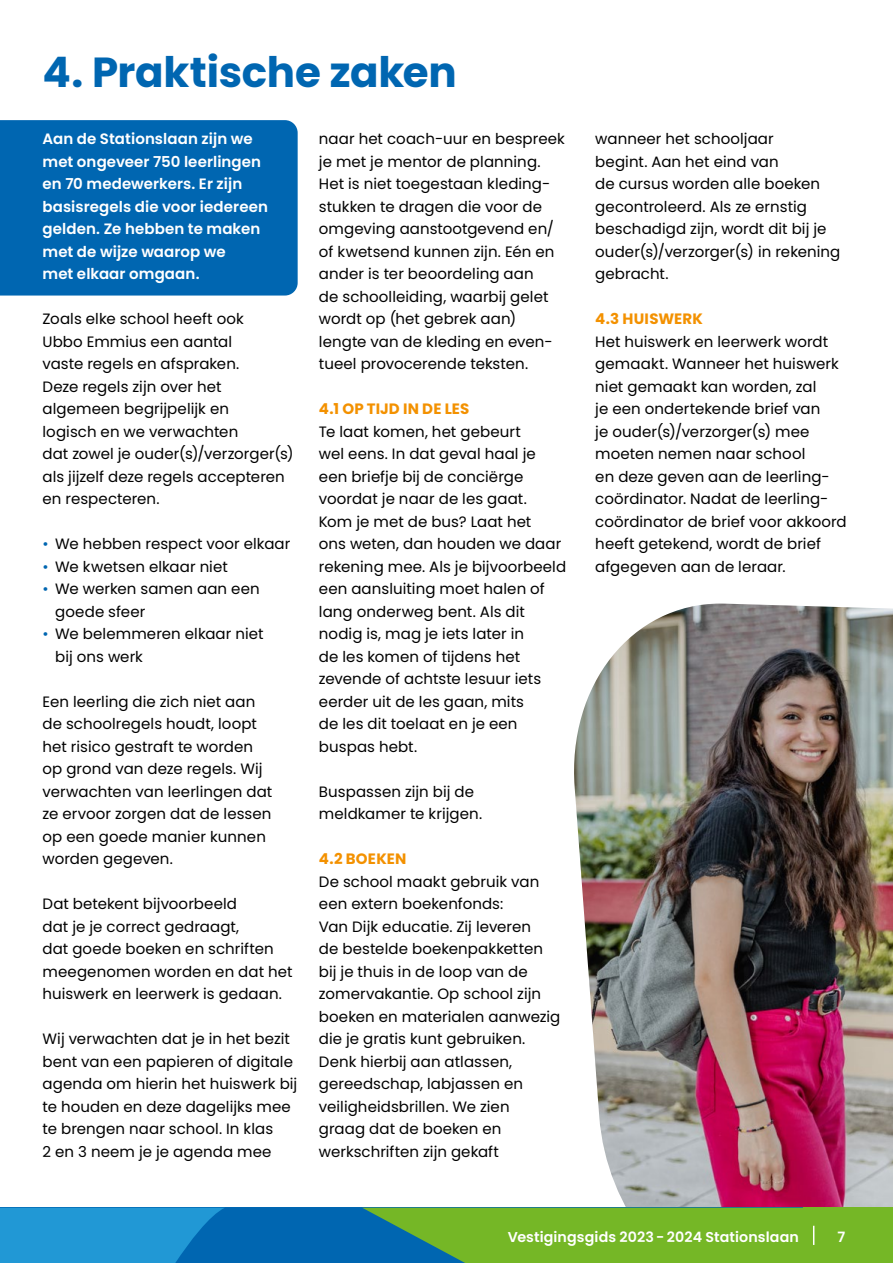
<style>
.page{position:relative;width:893px;height:1263px;background:#fff}
.page>*{position:absolute;margin:0;border:0;box-sizing:border-box;transform-origin:0 0}
.t1{font:700 42px "Poppins";letter-spacing:-.005em;color:#0066b1}
.t2{font:15px/22.5px "Poppins";letter-spacing:.005em;color:#000}
.t3{font:600 15px/22.5px "Poppins";letter-spacing:.005em;color:#fff}
.t4{font:700 15px "Poppins";letter-spacing:.015em;color:#f39100}
.t5{font:600 14.25px "Poppins";letter-spacing:.005em;color:#fff}
.s1{color:#0066b1}
</style>
<div class="page">
<div style="left:0;top:120px;width:298px;height:176px;background:#0066b1"></div>
<img style="left:567px;top:603px;width:326px;height:605px">
<div style="left:760px;top:1208px;width:133px;height:55px;background:#75b726"></div>
<div style="left:0;top:1208px;width:802px;height:55px;background:#0066b1"></div>
<svg style="left:0;top:1208px;width:224px;height:55px;background:#1c91d0"></svg>
<svg style="left:363px;top:1208px;width:452px;height:55px;background:#67ad36"></svg>
<h1 class="t1" style="left:43px;top:48px;width:416px">4. Praktische zaken</h1>
<p class="t3" style="left:43px;top:128px;width:227px">Aan de Stationslaan zijn we met ongeveer 750 leerlingen en 70 medewerkers. Er zijn basisregels die voor iedereen gelden. Ze hebben te maken met de wijze waarop we<br>met elkaar omgaan.</p>
<p class="t2" style="left:43px;top:308px;width:253px">Zoals elke school heeft ook<br>Ubbo Emmius een aantal<br>vaste regels en afspraken.<br>Deze regels zijn over het algemeen begrijpelijk en<br>logisch en we verwachten<br>dat zowel je ouder(s)/verzorger(s) als jijzelf deze regels accepteren en respecteren.</p>
<p class="t2" style="left:43px;top:533px;width:249px"><span class="s1">•</span> We hebben respect voor elkaar</p>
<p class="t2" style="left:43px;top:555px;width:187px"><span class="s1">•</span> We kwetsen elkaar niet</p>
<p class="t2" style="left:55px;top:578px;width:206px;text-indent:-13px"><span class="s1">•</span> We werken samen aan een goede sfeer</p>
<p class="t2" style="left:55px;top:623px;width:210px;text-indent:-13px"><span class="s1">•</span> We belemmeren elkaar niet bij ons werk</p>
<p class="t2" style="left:43px;top:690px;width:231px">Een leerling die zich niet aan de schoolregels houdt, loopt het risico gestraft te worden op grond van deze regels. Wij verwachten van leerlingen dat ze ervoor zorgen dat de lessen op een goede manier kunnen worden gegeven.</p>
<p class="t2" style="left:43px;top:893px;width:252px">Dat betekent bijvoorbeeld<br>dat je je correct gedraagt,<br>dat goede boeken en schriften meegenomen worden en dat het huiswerk en leerwerk is gedaan.</p>
<p class="t2" style="left:43px;top:1028px;width:256px">Wij verwachten dat je in het bezit bent van een papieren of digitale agenda om hierin het huiswerk bij te houden en deze dagelijks mee te brengen naar school. In klas<br>2 en 3 neem je je agenda mee</p>
<p class="t2" style="left:319px;top:128px;width:248px">naar het coach-uur en bespreek je met je mentor de planning.<br>Het is niet toegestaan kleding&shy;stukken te dragen die voor de omgeving aanstootgevend en/ of kwetsend kunnen zijn. Eén en ander is ter beoordeling aan<br>de schoolleiding, waarbij gelet wordt op (het gebrek aan) lengte van de kleding en even&shy;tueel provocerende teksten.</p>
<p class="t4" style="left:319px;top:400px;width:152px">4.1 OP TIJD IN DE LES</p>
<p class="t2" style="left:319px;top:420px;width:249px">Te laat komen, het gebeurt<br>wel eens. In dat geval haal je een briefje bij de conciërge voordat je naar de les gaat.<br>Kom je met de bus? Laat het<br>ons weten, dan houden we daar rekening mee. Als je bijvoorbeeld een aansluiting moet halen of lang onderweg bent. Als dit nodig is, mag je iets later in<br>de les komen of tijdens het zevende of achtste lesuur iets eerder uit de les gaan, mits<br>de les dit toelaat en je een buspas hebt.</p>
<p class="t2" style="left:319px;top:780px;width:165px">Buspassen zijn bij de meldkamer te krijgen.</p>
<p class="t4" style="left:319px;top:850px;width:89px">4.2 BOEKEN</p>
<p class="t2" style="left:319px;top:870px;width:243px">De school maakt gebruik van een extern boekenfonds:<br>Van Dijk educatie. Zij leveren<br>de bestelde boekenpakketten bij je thuis in de loop van de zomervakantie. Op school zijn boeken en materialen aanwezig die je gratis kunt gebruiken.<br>Denk hierbij aan atlassen, gereedschap, labjassen en veiligheidsbrillen. We zien<br>graag dat de boeken en werkschriften zijn gekaft</p>
<p class="t2" style="left:595px;top:128px;width:247px">wanneer het schooljaar<br>begint. Aan het eind van<br>de cursus worden alle boeken gecontroleerd. Als ze ernstig beschadigd zijn, wordt dit bij je ouder(s)/verzorger(s) in rekening gebracht.</p>
<p class="t4" style="left:595px;top:310px;width:109px">4.3 HUISWERK</p>
<p class="t2" style="left:595px;top:330px;width:253px">Het huiswerk en leerwerk wordt gemaakt. Wanneer het huiswerk niet gemaakt kan worden, zal<br>je een ondertekende brief van<br>je ouder(s)/verzorger(s) mee moeten nemen naar school<br>en deze geven aan de leerling&shy;coördinator. Nadat de leerling&shy;coördinator de brief voor akkoord heeft getekend, wordt de brief afgegeven aan de leraar.</p>
<p class="t5" style="left:508px;top:1228px;width:293px">Vestigingsgids 2023 - 2024 Stationslaan</p>
<p class="t5" style="left:837px;top:1228px;width:9px">7</p>
</div>
